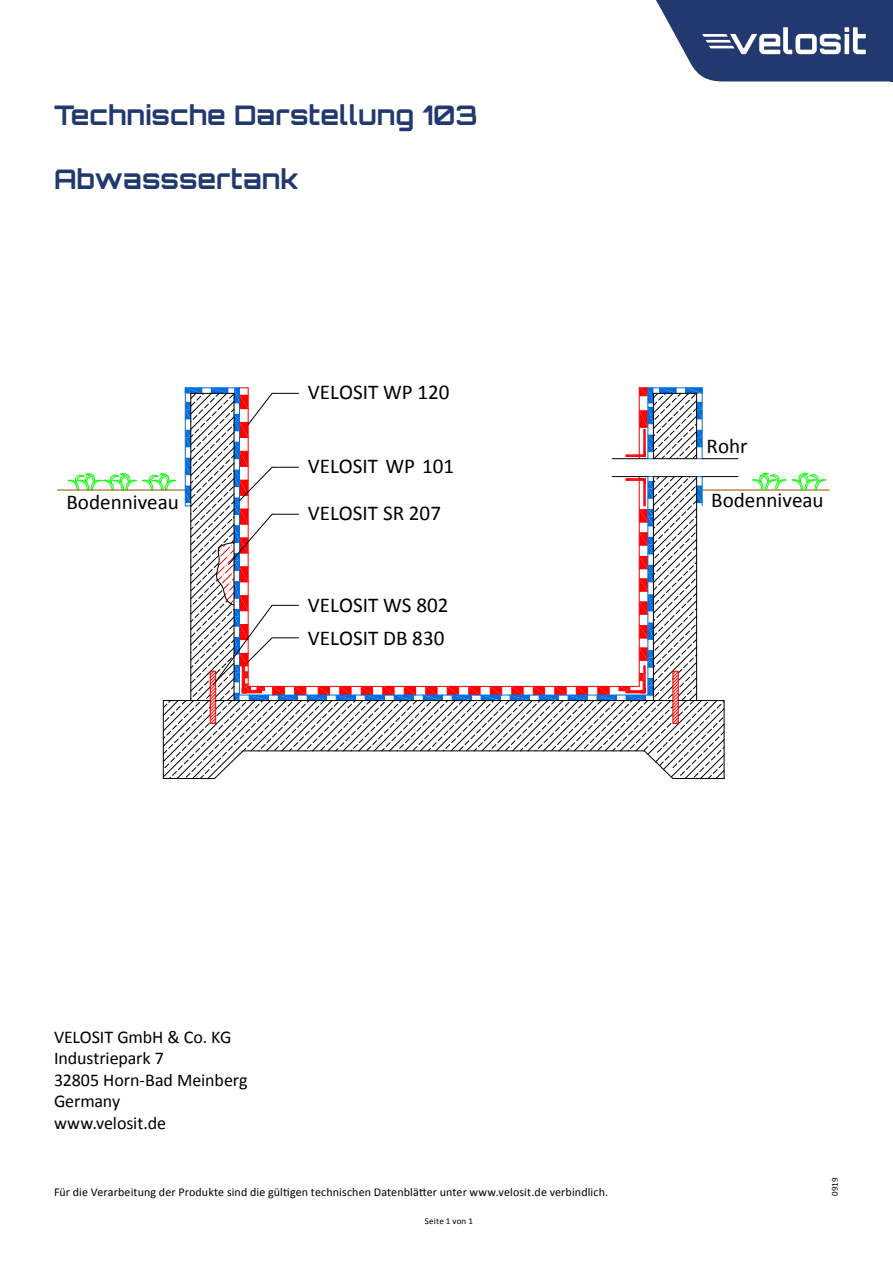
<style>
.page{position:relative;width:893px;height:1263px;background:#fff}
.page>*{position:absolute;margin:0;border:0;box-sizing:border-box;transform-origin:0 0}
.t1{font:700 27px "Orbitron";color:#21396e}
.t2{font:21.15px/32.4px "Calibri";color:#000}
.t3{font:18px/21.6px "Calibri";letter-spacing:-.005em;color:#000}
.t4{font:12px "Calibri";letter-spacing:.01em;color:#000}
.t5{font:9px "Calibri";letter-spacing:.02em;color:#000}
</style>
<div class="page">
<svg style="left:656px;top:0;width:234px;height:81px"></svg>
<hr style="left:890px;top:0;width:3px;height:82px;background:#21396e">
<hr style="left:702px;top:490px;width:127px;height:1px;background:#954a00">
<svg style="left:792px;top:473px;width:34px;height:17px"></svg>
<svg style="left:752px;top:473px;width:34px;height:17px"></svg>
<hr style="left:57px;top:490px;width:128px;height:1px;background:#954a00">
<hr style="left:702px;top:476px;width:36px;height:1px;background:#000">
<hr style="left:702px;top:458px;width:36px;height:1px;background:#000">
<svg style="left:68px;top:388px;width:657px;height:391px"></svg>
<h1 class="t1" style="left:54px;top:98px;width:425px">Technische Darstellung 103</h1>
<h1 class="t1" style="left:54px;top:163px;width:245px">Abwasssertank</h1>
<h2 class="t2" style="left:308px;top:378px;width:143px">VELOSIT WP 120</h2>
<h2 class="t2" style="left:707px;top:429px;width:43px">Rohr</h2>
<h2 class="t2" style="left:308px;top:452px;width:148px">VELOSIT WP 101</h2>
<h2 class="t2" style="left:308px;top:499px;width:135px">VELOSIT SR 207</h2>
<h2 class="t2" style="left:66px;top:485px;width:114px">Bodenniveau</h2>
<h2 class="t2" style="left:711px;top:483px;width:114px">Bodenniveau</h2>
<h2 class="t2" style="left:308px;top:591px;width:142px">VELOSIT WS 802<br>VELOSIT DB 830</h2>
<h3 class="t3" style="left:54px;top:1025px;width:195px">VELOSIT GmbH &amp; Co. KG<br>Industriepark 7<br>32805 Horn-Bad Meinberg<br>Germany<br>www.velosit.de</h3>
<p class="t4" style="left:54px;top:1184px;width:556px">Für die Verarbeitung der Produkte sind die gültigen technischen Datenblätter unter www.velosit.de verbindlich.</p>
<p class="t5" style="left:829px;top:1196px;width:20px;rotate:-90deg">0919</p>
<p class="t5" style="left:425px;top:1215px;width:50px">Seite 1 von 1</p>
</div>
